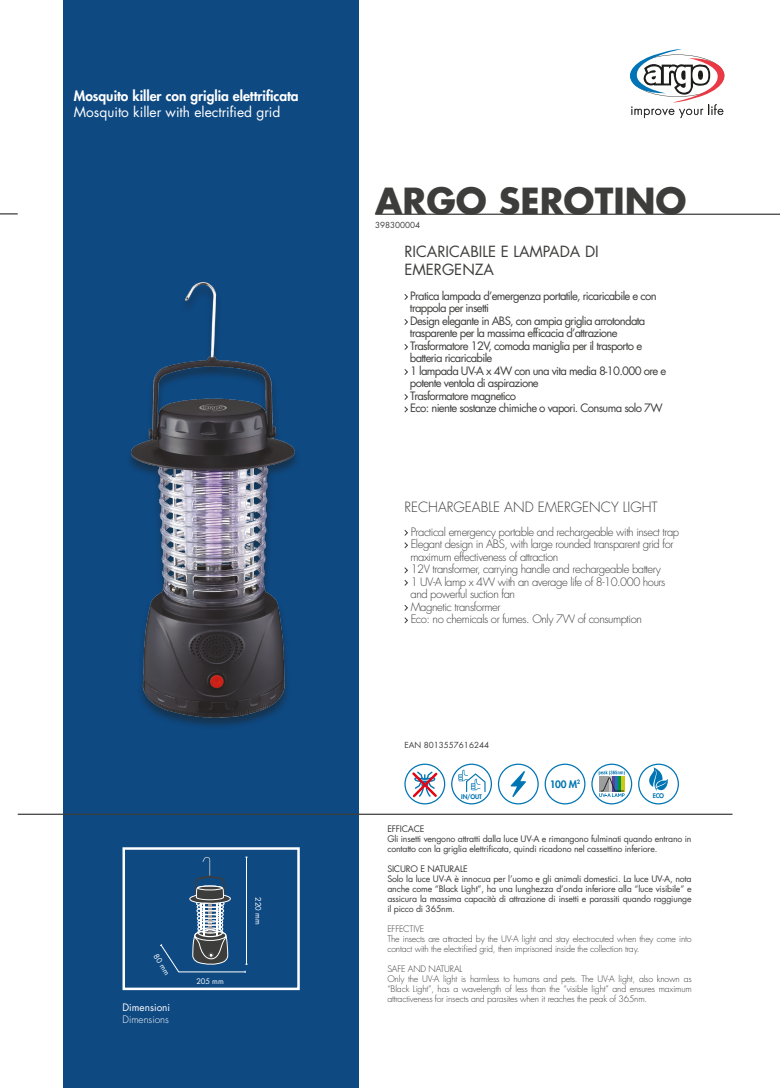
<style>
.page{position:relative;width:780px;height:1088px;background:#fff}
.page>*{position:absolute;margin:0;border:0;box-sizing:border-box;transform-origin:0 0}
.t1{font:700 35px "Futura LT";color:#3d3d3c}
.t2{font:15px/18px "Futura LT";color:#3d3d3c}
.t3{font:800 13.75px "Futura LT";color:#fff}
.t4{font:13.75px "Futura LT";color:#fff}
.t5{font:300 13.75px "Futura LT";color:#3d3d3c}
.t6{font:11.25px "Futura LT";letter-spacing:-.06em;color:#3d3d3c}
.t7{font:300 11.25px "Futura LT";letter-spacing:-.04em;color:#3d3d3c}
.t8{font:10px "Futura LT";color:#fff}
.t9{font:300 10px "Futura LT";color:#fff}
.t10{font:800 10px "Futura LT";color:#0075b3}
.t11{font:8.75px/10.1px "Futura LT";letter-spacing:-.02em;color:#3d3d3c}
.t12{font:300 8.75px/10px "Futura LT";letter-spacing:-.02em;color:#3d3d3c}
.t13{font:8.12px "Futura LT";color:#3d3d3c}
.t14{font:7.5px "Futura LT";letter-spacing:-.01em;color:#fff}
.t15{font:800 6.25px "Futura LT";letter-spacing:-.03em;color:#0075b3}
</style>
<div class="page">
<svg style="left:0;top:213px;width:18px;height:1px"></svg>
<div style="left:63px;top:0;width:296px;height:1088px;background:#0e4982"></div>
<hr style="left:18px;top:814px;width:714px;height:1px;background:#3d3d3c">
<hr style="left:375px;top:214px;width:405px;height:1px;background:#3d3d3c">
<div style="left:125px;top:283px;width:176px;height:447px;background:#1d1d1b;opacity:.5"></div>
<img style="left:125px;top:282px;width:173px;height:440px">
<svg style="left:404px;top:294px;width:4px;height:6px"></svg>
<svg style="left:404px;top:319px;width:4px;height:6px"></svg>
<svg style="left:404px;top:344px;width:4px;height:6px"></svg>
<svg style="left:404px;top:369px;width:4px;height:6px"></svg>
<svg style="left:404px;top:394px;width:4px;height:19px"></svg>
<svg style="left:404px;top:530px;width:4px;height:19px"></svg>
<svg style="left:404px;top:567px;width:4px;height:19px"></svg>
<svg style="left:404px;top:605px;width:4px;height:19px"></svg>
<div style="left:122px;top:847px;width:178px;height:143px;border:2px solid #fff"></div>
<svg style="left:160px;top:856px;width:87px;height:117px"></svg>
<svg style="left:404px;top:763px;width:41px;height:41px"></svg>
<svg style="left:591px;top:763px;width:41px;height:41px"></svg>
<svg style="left:498px;top:763px;width:40px;height:41px"></svg>
<svg style="left:544px;top:763px;width:41px;height:41px"></svg>
<svg style="left:630px;top:49px;width:95px;height:69px"></svg>
<svg style="left:451px;top:763px;width:41px;height:41px"></svg>
<svg style="left:638px;top:763px;width:41px;height:41px"></svg>
<p class="t3" style="left:74px;top:87px;width:226px">Mosquito killer con griglia elettrificata</p>
<p class="t4" style="left:74px;top:104px;width:208px">Mosquito killer with electrified grid</p>
<p class="t14" style="left:159px;top:952px;width:24px;rotate:57deg">80 mm</p>
<p class="t8" style="left:122px;top:1001px;width:49px">Dimensioni</p>
<p class="t9" style="left:122px;top:1013px;width:48px">Dimensions</p>
<p class="t14" style="left:196px;top:976px;width:29px">205 mm</p>
<p class="t14" style="left:263px;top:897px;width:29px;rotate:90deg">220 mm</p>
<p class="t1" style="left:375px;top:177px;width:313px">ARGO SEROTINO</p>
<p class="t13" style="left:375px;top:220px;width:47px">398300004</p>
<p class="t2" style="left:404px;top:243px;width:196px">RICARICABILE E LAMPADA DI<br>EMERGENZA</p>
<p class="t6" style="left:410px;top:289px;width:248px">Pratica lampada d’emergenza portatile, ricaricabile e con</p>
<p class="t6" style="left:410px;top:301px;width:81px">trappola per insetti</p>
<p class="t6" style="left:410px;top:314px;width:237px">Design elegante in ABS, con ampia griglia arrotondata</p>
<p class="t6" style="left:410px;top:326px;width:209px">trasparente per la massima efficacia d’attrazione</p>
<p class="t6" style="left:410px;top:339px;width:233px">Trasformatore 12V, comoda maniglia per il trasporto e</p>
<p class="t6" style="left:410px;top:351px;width:84px">batteria ricaricabile</p>
<p class="t6" style="left:410px;top:364px;width:258px">1 lampada UV-A x 4W con una vita media 8-10.000 ore e</p>
<p class="t6" style="left:410px;top:376px;width:130px">potente ventola di aspirazione</p>
<p class="t6" style="left:410px;top:389px;width:107px">Trasformatore magnetico</p>
<p class="t6" style="left:410px;top:401px;width:254px">Eco: niente sostanze chimiche o vapori. Consuma solo 7W</p>
<p class="t5" style="left:404px;top:499px;width:255px">RECHARGEABLE AND EMERGENCY LIGHT</p>
<p class="t7" style="left:410px;top:525px;width:270px">Practical emergency portable and rechargeable with insect trap</p>
<p class="t7" style="left:410px;top:537px;width:264px">Elegant design in ABS, with large rounded transparent grid for</p>
<p class="t7" style="left:410px;top:550px;width:149px">maximum effectiveness of attraction</p>
<p class="t7" style="left:410px;top:562px;width:252px">12V transformer, carrying handle and rechargeable battery</p>
<p class="t7" style="left:410px;top:575px;width:256px">1 UV-A lamp x 4W with an average life of 8-10.000 hours</p>
<p class="t7" style="left:410px;top:587px;width:106px">and powerful suction fan</p>
<p class="t7" style="left:410px;top:600px;width:91px">Magnetic transformer</p>
<p class="t7" style="left:410px;top:612px;width:233px">Eco: no chemicals or fumes. Only 7W of consumption</p>
<p class="t13" style="left:404px;top:740px;width:86px">EAN 8013557616244</p>
<p class="t10" style="left:549px;top:777px;width:32px">100 M<sup>2</sup></p>
<p class="t15" style="left:461px;top:792px;width:22px">IN/OUT</p>
<p class="t15" style="left:652px;top:791px;width:13px">ECO</p>
<p class="t11" style="left:387px;top:823px;width:39px">EFFICACE</p>
<p class="t11" style="left:387px;top:833px;width:306px">Gli insetti vengono attratti dalla luce UV-A e rimangono fulminati quando entrano in contatto con la griglia elettrificata, quindi ricadono nel cassettino inferiore.</p>
<p class="t11" style="left:387px;top:863px;width:82px">SICURO E NATURALE</p>
<p class="t11" style="left:387px;top:873px;width:306px;text-align:justify">Solo la luce UV-A è innocua per l’uomo e gli animali domestici. La luce UV-A, nota anche come “Black Light”, ha una lunghezza d’onda inferiore alla “luce visibile” e assicura la massima capacità di attrazione di insetti e parassiti quando raggiunge il picco di 365nm.</p>
<p class="t12" style="left:387px;top:924px;width:38px">EFFECTIVE</p>
<p class="t12" style="left:387px;top:934px;width:306px">The insects are attracted by the UV-A light and stay electrocuted when they come into contact with the electrified grid, then imprisoned inside the collection tray.</p>
<p class="t12" style="left:387px;top:964px;width:76px">SAFE AND NATURAL</p>
<p class="t12" style="left:387px;top:974px;width:306px;text-align:justify">Only the UV-A light is harmless to humans and pets. The UV-A light, also known as “Black Light”, has a wavelength of less than the “visible light” and ensures maximum attractiveness for insects and parasites when it reaches the peak of 365nm.</p>
</div>
